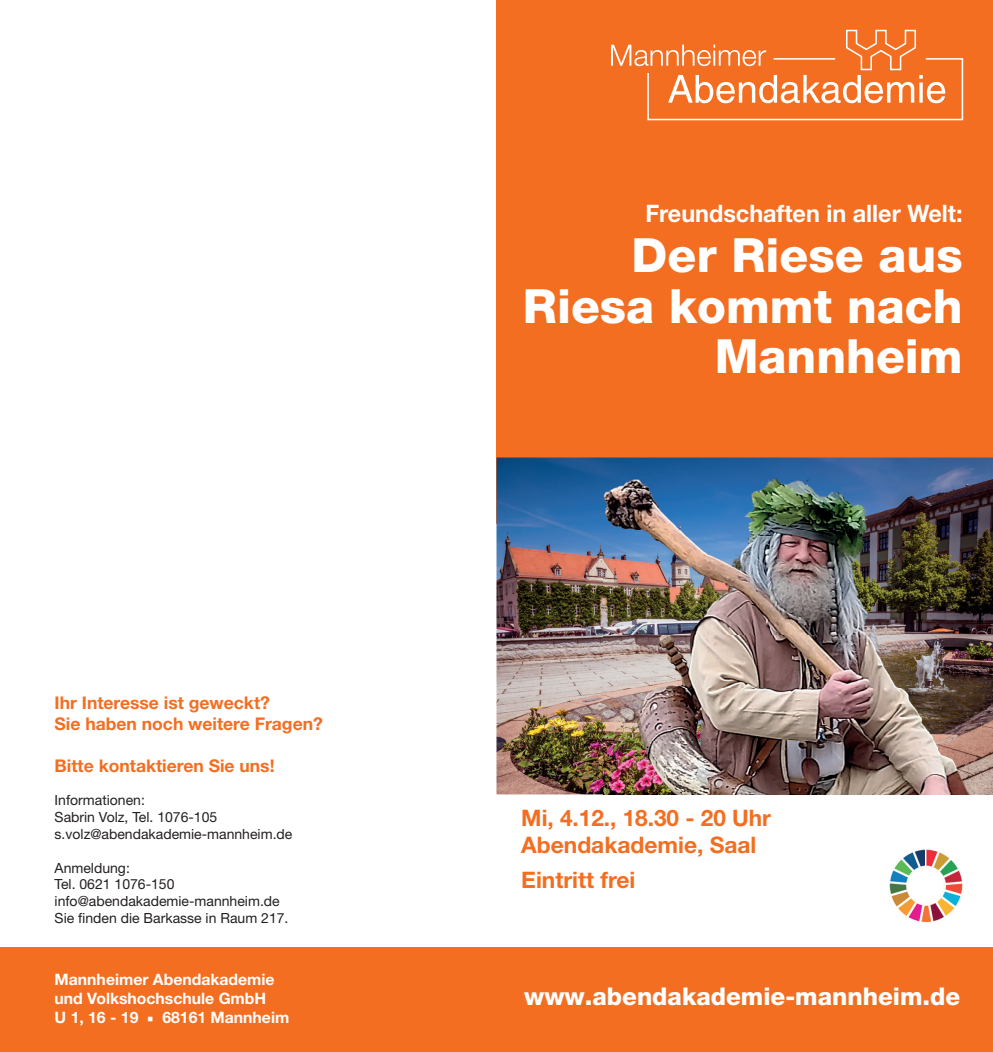
<style>
.page{position:relative;width:993px;height:1052px;background:#fff}
.page>*{position:absolute;margin:0;border:0;box-sizing:border-box;transform-origin:0 0}
.t1{font:800 47.25px/50.1px "Helvetica Neue LT Pro";color:#fff;text-align:right}
.t2{font:800 24.5px "Helvetica Neue LT Pro";color:#fff}
.t3{font:700 24.15px "Helvetica Neue LT Pro";color:#fff}
.t4{font:700 22.75px/27.3px "Helvetica Neue LT Pro";color:#f36e21}
.t5{font:700 17.5px/21px "Helvetica Neue LT Pro";color:#f36e21}
.t6{font:700 15.75px/18.9px "Helvetica Neue LT Pro";color:#fff}
.t7{font:14px/16.8px "Helvetica Neue LT Pro";color:#231f20}
.s1{font-family:"Minion Pro";font-weight:400}
</style>
<div class="page">
<div style="left:0;top:947px;width:992px;height:105px;background:#f36e21"></div>
<div style="left:496px;top:0;width:496px;height:523px;background:#f36e21"></div>
<svg style="left:611px;top:30px;width:351px;height:90px"></svg>
<img style="left:889px;top:849px;width:73px;height:74px">
<img style="left:496px;top:457px;width:496px;height:337px">
<img style="left:603px;top:477px;width:389px;height:317px">
<p class="t5" style="left:55px;top:691px;width:270px">Ihr Interesse ist geweckt?<br>Sie haben noch weitere Fragen?</p>
<p class="t5" style="left:55px;top:754px;width:221px">Bitte kontaktieren Sie uns!</p>
<p class="t7" style="left:55px;top:791px;width:239px">Informationen:<br>Sabrin Volz, Tel. 1076-105 s.volz@abendakademie-mannheim.de</p>
<p class="t7" style="left:55px;top:859px;width:235px">Anmeldung:<br>Tel. 0621 1076-150 info@abendakademie-mannheim.de<br>Sie finden die Barkasse in Raum 217.</p>
<p class="t6" style="left:55px;top:969px;width:236px">Mannheimer Abendakademie und Volkshochschule GmbH<br>U 1, 16 - 19 <span class="s1">■</span> 68161 Mannheim</p>
<h3 class="t3" style="left:645px;top:198px;width:319px">Freundschaften in aller Welt:</h3>
<h1 class="t1" style="left:522px;top:230px;width:441px">Der Riese aus<br>Riesa kommt nach<br>Mannheim</h1>
<h3 class="t4" style="left:521px;top:803px;width:251px">Mi, 4.12., 18.30 - 20 Uhr<br>Abendakademie, Saal</h3>
<h3 class="t4" style="left:521px;top:865px;width:116px">Eintritt frei</h3>
<h2 class="t2" style="left:524px;top:981px;width:437px">www.abendakademie-mannheim.de</h2>
</div>
